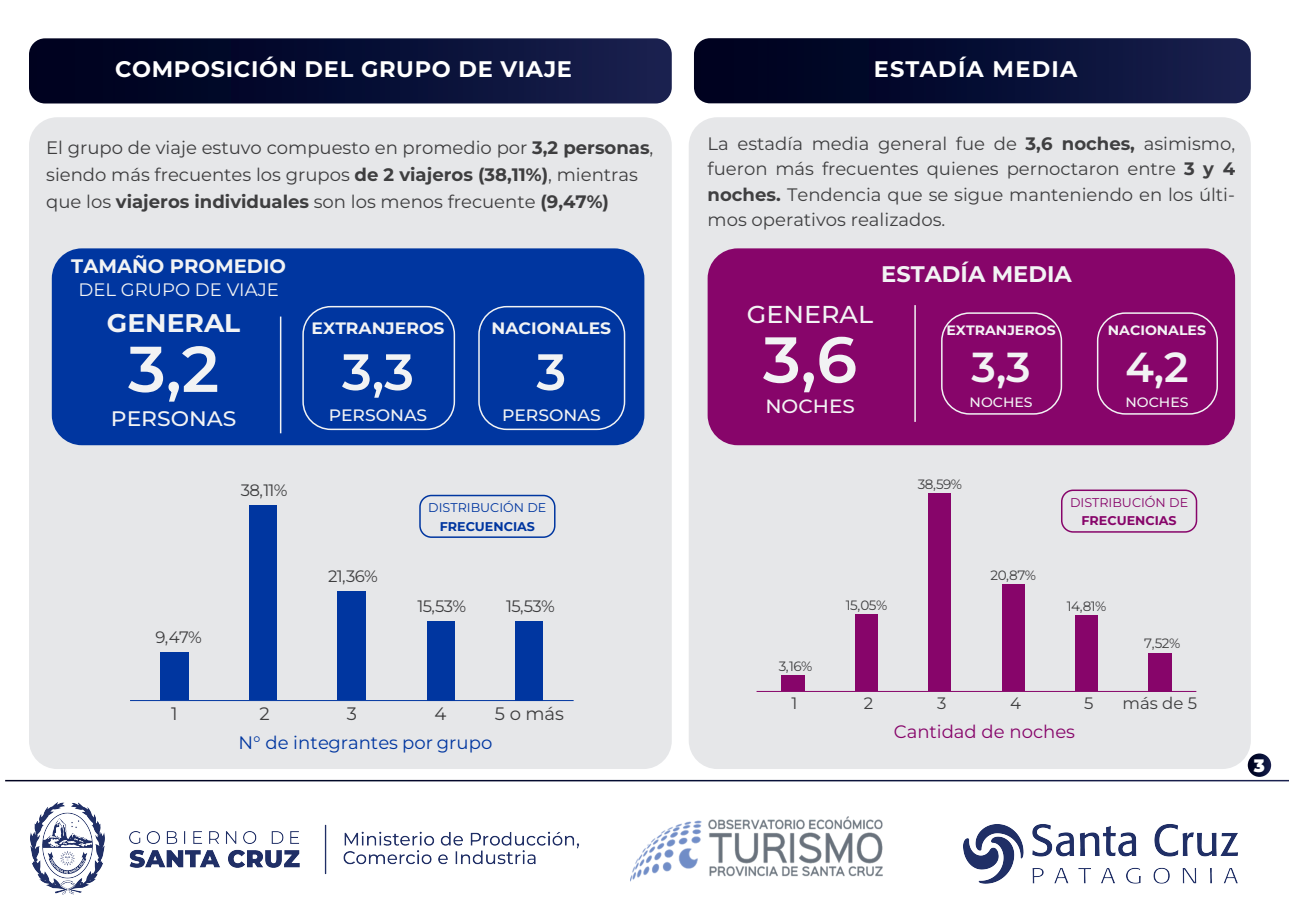
<style>
.page{position:relative;width:1289px;height:919px;background:#fff}
.page>*{position:absolute;margin:0;border:0;box-sizing:border-box;transform-origin:0 0}
.t1{font:600 64.5px "Montserrat";color:#f2f3f4}
.t2{font:600 51px "Montserrat";color:#f2f3f4}
.t3{font:600 41.85px "Montserrat";color:#f2f3f4}
.t4{font:700 25.5px "Montserrat";color:#f2f3f4;scale:1.04 1}
.t5{font:500 24.45px "Montserrat";color:#f2f3f4;scale:1.04 1}
.t6{font:700 22.5px "Montserrat";letter-spacing:.03em;color:#fff}
.t7{font:700 22.5px "Montserrat";letter-spacing:.055em;color:#fff}
.t8{font:700 22.5px "Montserrat";color:#f2f3f4}
.t9{font:500 21px "Montserrat";color:#f2f3f4;scale:1.04 1}
.t10{font:700 19.5px "Montserrat";color:#f2f3f4}
.t11{font:500 19.2px "Montserrat";color:#f2f3f4;scale:1.04 1}
.t12{font:18px/25.5px "Montserrat";color:#3e3e3f;text-align:justify}
.t13{font:18px "Montserrat";letter-spacing:.005em;color:#0036a0}
.t14{font:18px "Montserrat";color:#87056a}
.t15{font:18px "Montserrat";color:#f2f3f4}
.t16{font:900 18px "Montserrat";color:#fff}
.t17{font:16.5px "Montserrat";letter-spacing:-.04em;color:#3e3e3f}
.t18{font:700 16.5px "Montserrat";color:#f2f3f4;scale:1.04 1}
.t19{font:500 16.5px "Montserrat";color:#f2f3f4;scale:1.04 1}
.t20{font:13.5px "Montserrat";letter-spacing:-.04em;color:#3e3e3f}
.t21{font:700 13.5px "Montserrat";color:#f2f3f4;scale:1.04 1}
.t22{font:500 13.5px "Montserrat";color:#f2f3f4;scale:1.04 1}
.t23{font:12.6px "Montserrat";color:#87056a}
.t24{font:12.6px "Montserrat";color:#0036a0}
.t25{font:700 12.6px "Montserrat";color:#87056a}
.t26{font:700 12.6px "Montserrat";color:#0036a0}
.s1{font-weight:700}
</style>
<div class="page">
<img style="left:630px;top:816px;width:253px;height:65px">
<img style="left:30px;top:802px;width:549px;height:92px">
<div style="left:29px;top:117px;width:642px;height:652px;background:#e6e7e9;border-radius:28px"></div>
<div style="left:688px;top:117px;width:562px;height:652px;background:#e6e7e9;border-radius:29px"></div>
<img style="left:963px;top:824px;width:275px;height:60px">
<div style="left:160px;top:652px;width:28px;height:48px;background:#0036a0"></div>
<div style="left:249px;top:505px;width:28px;height:195px;background:#0036a0"></div>
<div style="left:338px;top:591px;width:28px;height:109px;background:#0036a0"></div>
<div style="left:427px;top:621px;width:27px;height:79px;background:#0036a0"></div>
<div style="left:515px;top:621px;width:27px;height:79px;background:#0036a0"></div>
<hr style="left:130px;top:700px;width:443px;height:1px;background:#0036a0">
<svg style="left:29px;top:38px;width:642px;height:65px;background:#0a1035"></svg>
<svg style="left:694px;top:38px;width:556px;height:65px;background:#0a1035"></svg>
<div style="left:1060px;top:489px;width:137px;height:43px;border:2px solid #87056a;border-radius:11px"></div>
<div style="left:419px;top:494px;width:136px;height:44px;border:2px solid #0036a0;border-radius:11px"></div>
<svg style="left:1247px;top:753px;width:24px;height:23px"></svg>
<div style="left:52px;top:248px;width:592px;height:197px;background:#0036a0;border-radius:30px"></div>
<div style="left:707px;top:248px;width:527px;height:197px;background:#87056a;border-radius:30px"></div>
<div style="left:781px;top:675px;width:24px;height:16px;background:#87056a"></div>
<div style="left:855px;top:614px;width:23px;height:77px;background:#87056a"></div>
<div style="left:928px;top:493px;width:23px;height:198px;background:#87056a"></div>
<div style="left:1001px;top:584px;width:23px;height:107px;background:#87056a"></div>
<div style="left:1074px;top:615px;width:23px;height:76px;background:#87056a"></div>
<div style="left:1147px;top:653px;width:24px;height:38px;background:#87056a"></div>
<hr style="left:756px;top:691px;width:440px;height:1px;background:#87056a">
<hr style="left:280px;top:316px;width:1px;height:117px;background:#f2f3f4">
<hr style="left:914px;top:305px;width:1px;height:117px;background:#f2f3f4">
<div style="left:302px;top:306px;width:153px;height:124px;border:2px solid #f2f3f4;border-radius:28px"></div>
<div style="left:941px;top:312px;width:121px;height:102px;border:2px solid #f2f3f4;border-radius:28px"></div>
<div style="left:1096px;top:312px;width:121px;height:102px;border:2px solid #f2f3f4;border-radius:28px"></div>
<div style="left:478px;top:306px;width:147px;height:124px;border:2px solid #f2f3f4;border-radius:28px"></div>
<p class="t6" style="left:115px;top:52px;width:458px">COMPOSICIÓN DEL GRUPO DE VIAJE</p>
<p class="t12" style="left:46px;top:134px;width:608px;line-height:27px;text-align:left">El grupo de viaje estuvo compuesto en promedio por <span class="s1">3,2 personas</span>, siendo más frecuentes los grupos <span class="s1">de 2 viajeros (38,11%)</span>, mientras que los <span class="s1">viajeros individuales</span> son los menos frecuente <span class="s1">(9,47%)</span></p>
<p class="t10" style="left:71px;top:252px;width:216px">TAMAÑO PROMEDIO</p>
<p class="t15" style="left:78px;top:277px;width:202px">DEL GRUPO DE VIAJE</p>
<h3 class="t4" style="left:107px;top:305px;width:130px">GENERAL</h3>
<h1 class="t1" style="left:128px;top:323px;width:93px">3,2</h1>
<p class="t9" style="left:111px;top:403px;width:122px">PERSONAS</p>
<p class="t17" style="left:241px;top:479px;width:48px">38,11%</p>
<p class="t17" style="left:155px;top:625px;width:48px">9,47%</p>
<p class="t18" style="left:311px;top:316px;width:129px">EXTRANJEROS</p>
<h2 class="t2" style="left:342px;top:336px;width:73px">3,3</h2>
<p class="t19" style="left:329px;top:404px;width:96px">PERSONAS</p>
<p class="t18" style="left:491px;top:316px;width:116px">NACIONALES</p>
<h2 class="t2" style="left:536px;top:336px;width:31px">3</h2>
<p class="t19" style="left:502px;top:404px;width:96px">PERSONAS</p>
<p class="t17" style="left:328px;top:565px;width:51px">21,36%</p>
<p class="t24" style="left:428px;top:499px;width:120px">DISTRIBUCIÓN DE</p>
<p class="t26" style="left:440px;top:517px;width:97px">FRECUENCIAS</p>
<p class="t17" style="left:417px;top:594px;width:50px">15,53%</p>
<p class="t17" style="left:506px;top:594px;width:50px">15,53%</p>
<p class="t12" style="left:171px;top:700px;width:8px">1</p>
<p class="t12" style="left:259px;top:700px;width:12px">2</p>
<p class="t12" style="left:347px;top:700px;width:12px">3</p>
<p class="t12" style="left:434px;top:700px;width:13px">4</p>
<p class="t12" style="left:495px;top:700px;width:71px">5 o más</p>
<p class="t13" style="left:238px;top:730px;width:255px">N° de integrantes por grupo</p>
<p class="t7" style="left:873px;top:53px;width:205px">ESTADÍA MEDIA</p>
<p class="t12" style="left:707px;top:130px;width:529px">La estadía media general fue de <span class="s1">3,6 noches,</span> asimismo, fueron más frecuentes quienes pernoctaron entre <span class="s1">3 y 4 noches.</span> Tendencia que se sigue manteniendo en los últi&shy;mos operativos realizados.</p>
<h3 class="t5" style="left:746px;top:297px;width:123px">GENERAL</h3>
<h1 class="t1" style="left:763px;top:314px;width:96px">3,6</h1>
<p class="t11" style="left:765px;top:393px;width:87px">NOCHES</p>
<p class="t8" style="left:881px;top:258px;width:192px">ESTADÍA MEDIA</p>
<p class="t21" style="left:946px;top:321px;width:106px">EXTRANJEROS</p>
<h3 class="t3" style="left:971px;top:337px;width:61px">3,3</h3>
<p class="t22" style="left:969px;top:393px;width:62px">NOCHES</p>
<p class="t21" style="left:1107px;top:321px;width:96px">NACIONALES</p>
<h3 class="t3" style="left:1125px;top:337px;width:65px">4,2</h3>
<p class="t22" style="left:1125px;top:393px;width:62px">NOCHES</p>
<p class="t20" style="left:778px;top:656px;width:35px">3,16%</p>
<p class="t20" style="left:917px;top:475px;width:46px">38,59%</p>
<p class="t20" style="left:846px;top:595px;width:43px">15,05%</p>
<p class="t20" style="left:990px;top:566px;width:47px">20,87%</p>
<p class="t23" style="left:1069px;top:493px;width:120px">DISTRIBUCIÓN DE</p>
<p class="t25" style="left:1081px;top:511px;width:97px">FRECUENCIAS</p>
<p class="t20" style="left:1066px;top:597px;width:41px">14,81%</p>
<p class="t20" style="left:1144px;top:634px;width:38px">7,52%</p>
<p class="t17" style="left:791px;top:692px;width:7px">1</p>
<p class="t17" style="left:863px;top:692px;width:11px">2</p>
<p class="t17" style="left:937px;top:692px;width:11px">3</p>
<p class="t17" style="left:1010px;top:692px;width:12px">4</p>
<p class="t17" style="left:1084px;top:692px;width:11px">5</p>
<p class="t17" style="left:1122px;top:692px;width:76px">más de 5</p>
<p class="t14" style="left:893px;top:719px;width:183px">Cantidad de noches</p>
<p class="t16" style="left:1253px;top:752px;width:13px">3</p>
</div>
